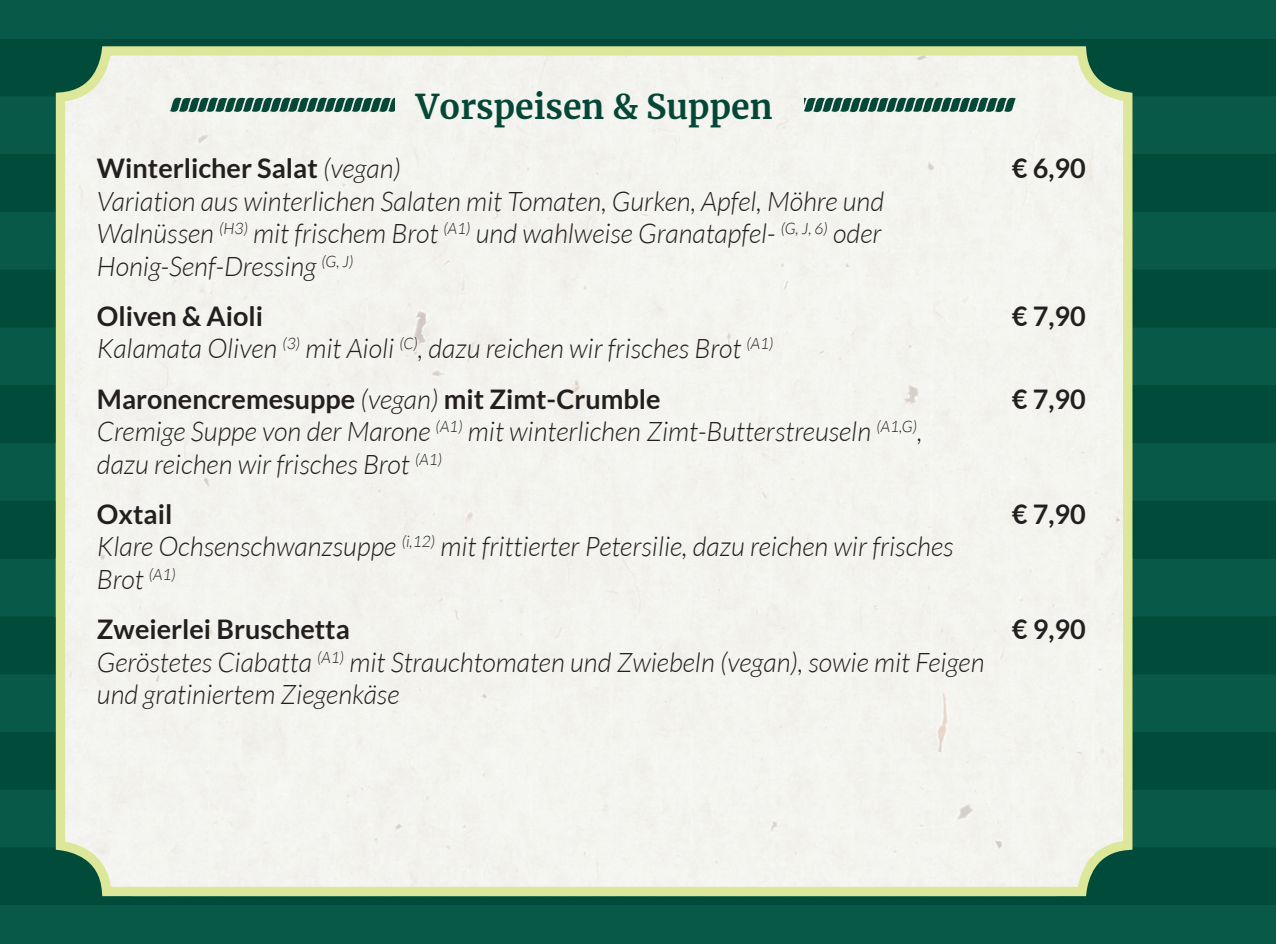
<style>
.page{position:relative;width:1276px;height:944px;background:#004b39}
.page>*{position:absolute;margin:0;border:0;box-sizing:border-box;transform-origin:0 0}
.t1{font:700 33.75px "Merriweather";color:#054737}
.t2{font:italic 300 27px/32.4px "Lato";color:#231f20}
.t3{font:700 27px "Lato";color:#231f20}
.s1{font-weight:300;font-style:italic}
.s2{font-weight:700;font-style:normal}
</style>
<div class="page">
<div style="left:0;top:443px;width:1276px;height:58px;background:#095948"></div>
<div style="left:0;top:96px;width:1276px;height:58px;background:#095948"></div>
<div style="left:0;top:790px;width:1276px;height:57px;background:#095948"></div>
<div style="left:0;top:559px;width:1276px;height:57px;background:#095948"></div>
<div style="left:0;top:212px;width:1276px;height:58px;background:#095948"></div>
<div style="left:0;top:905px;width:1276px;height:39px;background:#095948"></div>
<div style="left:0;top:0;width:1276px;height:39px;background:#095948"></div>
<div style="left:0;top:674px;width:1276px;height:58px;background:#095948"></div>
<div style="left:0;top:328px;width:1276px;height:57px;background:#095948"></div>
<div style="left:66px;top:56px;width:1056px;height:830px;background:#f3f3ef"></div>
<div style="left:56px;top:46px;width:1076px;height:850px;border:9px solid #dde799;border-radius:46px"></div>
<svg style="left:170px;top:98px;width:224px;height:14px"></svg>
<svg style="left:804px;top:98px;width:212px;height:14px"></svg>
<p class="t1" style="left:416px;top:83px;width:358px">Vorspeisen &amp; Suppen</p>
<p class="t3" style="left:97px;top:153px;width:305px">Winterlicher Salat <span class="s1">(vegan)</span></p>
<p class="t3" style="left:1012px;top:153px;width:75px">€ 6,90</p>
<p class="t2" style="left:97px;top:186px;width:789px;text-align:justify">Variation aus winterlichen Salaten mit Tomaten, Gurken, Apfel, Möhre und Walnüssen <sup>(H3)</sup> mit frischem Brot <sup>(A1)</sup> und wahlweise Granatapfel- <sup>(G,</sup> <sup>J,</sup> <sup>6)</sup> oder Honig-Senf-Dressing <sup>(G,</sup> <sup>J)</sup></p>
<p class="t3" style="left:97px;top:301px;width:168px">Oliven &amp; Aioli</p>
<p class="t3" style="left:1012px;top:301px;width:75px">€ 7,90</p>
<p class="t2" style="left:97px;top:324px;width:678px;line-height:50.4px">Kalamata Oliven <sup>(3)</sup> mit Aioli <sup>(C)</sup>, dazu reichen wir frisches Brot <sup>(A1)<br></sup><span class="s2">Maronencremesuppe</span> (vegan) <span class="s2">mit Zimt-Crumble</span></p>
<p class="t3" style="left:1012px;top:383px;width:75px">€ 7,90</p>
<p class="t2" style="left:97px;top:416px;width:827px">Cremige Suppe von der Marone <sup>(A1)</sup> mit winterlichen Zimt-Butterstreuseln <sup>(A1,G)</sup>, dazu reichen wir frisches Brot <sup>(A1)</sup></p>
<p class="t3" style="left:97px;top:499px;width:77px">Oxtail</p>
<p class="t3" style="left:1012px;top:499px;width:75px">€ 7,90</p>
<p class="t2" style="left:97px;top:531px;width:858px">Klare Ochsenschwanzsuppe <sup>(i,12)</sup> mit frittierter Petersilie, dazu reichen wir frisches<br>Brot <sup>(A1)</sup></p>
<p class="t3" style="left:97px;top:614px;width:254px">Zweierlei Bruschetta</p>
<p class="t3" style="left:1012px;top:614px;width:75px">€ 9,90</p>
<p class="t2" style="left:97px;top:647px;width:889px">Geröstetes Ciabatta <sup>(A1)</sup> mit Strauchtomaten und Zwiebeln (vegan), sowie mit Feigen und gratiniertem Ziegenkäse</p>
</div>
